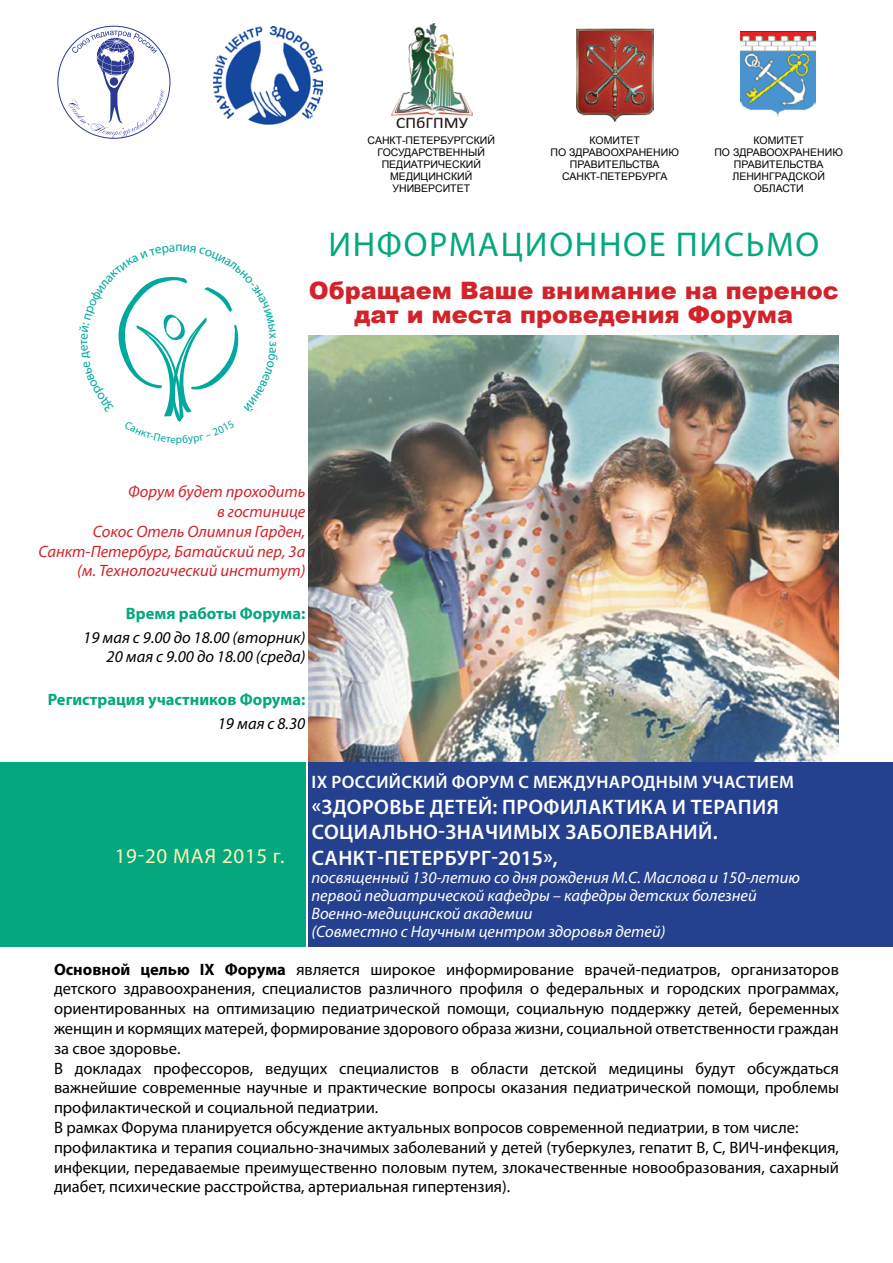
<style>
.page{position:relative;width:893px;height:1263px;background:#fff}
.page>*{position:absolute;margin:0;border:0;box-sizing:border-box;transform-origin:0 0}
.t1{font:34.5px "Myriad Pro";color:#04a87f}
.t2{font:900 24px/24px "Arial";color:#d2232a;text-align:center}
.t3{font:600 21px/25.5px "Myriad Pro";letter-spacing:.02em;color:#fff}
.t4{font:21px "Myriad Pro";letter-spacing:.03em;color:#faf3b7}
.t5{font:600 18px "Myriad Pro";letter-spacing:.02em;color:#fff}
.t6{font:16.5px/19.8px "Myriad Pro";color:#000}
.t7{font:italic 16.5px/18px "Myriad Pro";color:#fff}
.t8{font:italic 16.5px/19.8px "Myriad Pro";color:#d2232a;text-align:right}
.t9{font:italic 16.5px/19.8px "Myriad Pro";color:#000;text-align:right}
.t10{font:700 16.5px "Myriad Pro";color:#04a87f}
.t11{font:10.5px/12px "Arial";color:#000;text-align:center}
.s1{font-weight:700}
</style>
<div class="page">
<img style="left:309px;top:336px;width:530px;height:427px">
<div style="left:309px;top:763px;width:584px;height:184px;background:#25408f"></div>
<div style="left:0;top:763px;width:306px;height:184px;background:#04a87f"></div>
<img style="left:391px;top:23px;width:81px;height:105px">
<img style="left:576px;top:29px;width:77px;height:93px">
<img style="left:740px;top:31px;width:76px;height:85px">
<img style="left:213px;top:27px;width:109px;height:98px">
<svg style="left:68px;top:31px;width:96px;height:107px"></svg>
<svg style="left:118px;top:276px;width:121px;height:146px"></svg>
<p class="t11" style="left:368px;top:135px;width:129px">САНКТ-ПЕТЕРБУРГСКий</p>
<p class="t11" style="left:378px;top:147px;width:109px">ГОСУДАРСТВЕННый</p>
<p class="t11" style="left:382px;top:159px;width:92px">ПЕДИАТРИЧЕСКИЙ</p>
<p class="t11" style="left:390px;top:171px;width:75px">МЕДИ ЦИ НСКИЙ</p>
<p class="t11" style="left:392px;top:183px;width:79px">УНИ ВЕРСИТЕТ</p>
<p class="t11" style="left:550px;top:135px;width:130px">КОМИТЕТ<br>ПО ЗДРАВООХРАНЕНИ Ю<br>ПРАВИТЕЛЬСТВА<br>САНКТ-ПЕТЕРБУРГА</p>
<p class="t11" style="left:714px;top:135px;width:130px">КОМИТЕТ<br>ПО ЗДРАВООХРАНЕНИ Ю<br>ПРАВИТЕЛЬСТВА<br>ЛЕНИ НГРАДСКОЙ<br>ОБЛАСТИ</p>
<h1 class="t1" style="left:328px;top:223px;width:492px">информационное письмо</h1>
<h2 class="t2" style="left:309px;top:277px;width:532px">Обращаем Ваше внимание на перенос дат и места проведения Форума</h2>
<p class="t8" style="left:38px;top:481px;width:268px">Форум будет проходить<br>в гостинице<br>Сокос Отель Олимпия Гарден,<br>Санкт-Петербург, Батайский пер, 3а (м. Технологический институт)</p>
<p class="t10" style="left:126px;top:602px;width:181px">Время работы Форума:</p>
<p class="t9" style="left:83px;top:627px;width:224px">19 мая с 9.00 до 18.00 (вторник)<br>20 мая с 9.00 до 18.00 (среда)</p>
<p class="t10" style="left:48px;top:688px;width:259px">Регистрация участников Форума:</p>
<p class="t9" style="left:218px;top:713px;width:89px">19 мая с 8.30</p>
<p class="t4" style="left:115px;top:843px;width:171px">19-20 мая 2015 г.</p>
<p class="t5" style="left:312px;top:771px;width:484px">IX Российский Форум с международным участием</p>
<p class="t3" style="left:312px;top:793px;width:469px">«Здоровье детей: профилактика и терапия социально-значимых заболеваний.<br>Санкт-Петербург-2015»,</p>
<p class="t7" style="left:311px;top:868px;width:490px">посвященный 130-летию со дня рождения М.С. Маслова и 150-летию первой педиатрической кафедры – кафедры детских болезней Военно-медицинской академии<br>(Совместно с Научным центром здоровья детей)</p>
<p class="t6" style="left:54px;top:959px;width:786px"><span class="s1">Основной целью IX Форума</span> является широкое информирование врачей-педиатров, организаторов детского здравоохранения, специалистов различного профиля о федеральных и городских программах, ориентированных на оптимизацию педиатрической помощи, социальную поддержку детей, беременных женщин и кормящих матерей, формирование здорового образа жизни, социальной ответственности граждан за свое здоровье.<br>В докладах профессоров, ведущих специалистов в области детской медицины будут обсуждаться важнейшие современные научные и практические вопросы оказания педиатрической помощи, проблемы профилактической и социальной педиатрии.<br>В рамках Форума планируется обсуждение актуальных вопросов современной педиатрии, в том числе: профилактика и терапия социально-значимых заболеваний у детей (туберкулез, гепатит В, С, ВИЧ-инфекция, инфекции, передаваемые преимущественно половым путем, злокачественные новообразования, сахарный диабет, психические расстройства, артериальная гипертензия).</p>
</div>
